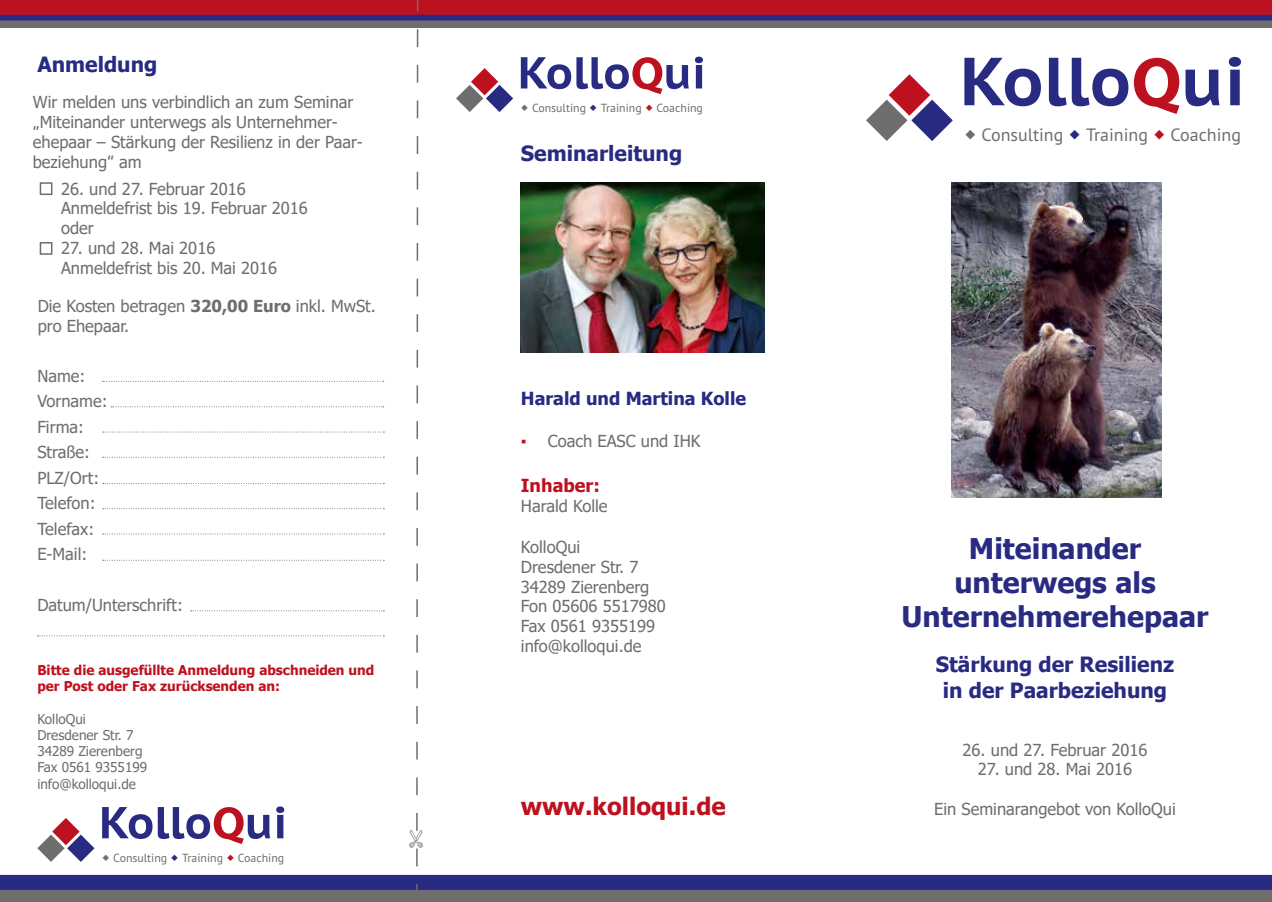
<style>
.page{position:relative;width:1272px;height:902px;background:#fff}
.page>*{position:absolute;margin:0;border:0;box-sizing:border-box;transform-origin:0 0}
.t1{font:700 28.5px/34.2px "Tahoma";color:#292b82;text-align:center}
.t2{font:700 24px "Tahoma";color:#be111f}
.t3{font:700 21px/25.2px "Tahoma";color:#292b82;text-align:center}
.t4{font:700 18px "Tahoma";color:#292b82}
.t5{font:700 18px "Tahoma";color:#be111f}
.t6{font:17.85px "PT Sans";color:#6e6e6e}
.t7{font:16.5px/19.8px "Tahoma";color:#6e6e6e}
.t8{font:700 13.5px/16.2px "Tahoma";color:#be111f}
.t9{font:13.5px/16.2px "Tahoma";color:#6e6e6e}
.t10{font:11.7px "PT Sans";color:#6e6e6e}
.s1{font-family:"Ubuntu"}
.s2{font-weight:700}
.s3{color:#be111f}
</style>
<div class="page">
<svg style="left:964px;top:58px;width:76px;height:48px"></svg>
<svg style="left:1185px;top:70px;width:34px;height:36px"></svg>
<svg style="left:1228px;top:57px;width:12px;height:48px"></svg>
<svg style="left:866px;top:74px;width:86px;height:67px"></svg>
<svg style="left:1048px;top:58px;width:131px;height:56px"></svg>
<div style="left:0;top:887px;width:1271px;height:14px;background:#6e6e6e"></div>
<div style="left:0;top:874px;width:1271px;height:15px;background:#292b82"></div>
<svg style="left:695px;top:57px;width:8px;height:31px"></svg>
<svg style="left:456px;top:68px;width:57px;height:44px"></svg>
<svg style="left:521px;top:57px;width:167px;height:37px"></svg>
<div style="left:0;top:20px;width:1271px;height:8px;background:#6e6e6e"></div>
<div style="left:0;top:5px;width:1271px;height:15px;background:#292b82"></div>
<div style="left:0;top:0;width:1271px;height:15px;background:#be111f"></div>
<svg style="left:102px;top:381px;width:282px;height:1px"></svg>
<svg style="left:111px;top:406px;width:273px;height:1px"></svg>
<svg style="left:103px;top:431px;width:281px;height:1px"></svg>
<svg style="left:103px;top:457px;width:281px;height:1px"></svg>
<svg style="left:103px;top:483px;width:281px;height:1px"></svg>
<svg style="left:103px;top:508px;width:281px;height:1px"></svg>
<svg style="left:103px;top:533px;width:281px;height:1px"></svg>
<svg style="left:103px;top:560px;width:281px;height:1px"></svg>
<img style="left:951px;top:182px;width:210px;height:315px">
<img style="left:521px;top:182px;width:243px;height:170px">
<svg style="left:102px;top:807px;width:50px;height:31px"></svg>
<svg style="left:276px;top:806px;width:8px;height:32px"></svg>
<svg style="left:37px;top:818px;width:57px;height:43px"></svg>
<svg style="left:158px;top:807px;width:112px;height:36px"></svg>
<div style="left:40px;top:182px;width:12px;height:13px;border:2px solid #6e6e6e"></div>
<div style="left:40px;top:242px;width:12px;height:13px;border:2px solid #6e6e6e"></div>
<svg style="left:191px;top:610px;width:193px;height:1px"></svg>
<svg style="left:38px;top:635px;width:346px;height:1px"></svg>
<svg style="left:409px;top:0;width:14px;height:890px"></svg>
<p class="t3" style="left:37px;top:53px;width:121px">Anmeldung</p>
<p class="t7" style="left:33px;top:93px;width:331px">Wir melden uns verbindlich an zum Seminar <span class="s1">„</span>Miteinander unterwegs als Unternehmer&shy;ehepaar – Stärkung der Resilienz in der Paar&shy;beziehung<span class="s1">“</span> am</p>
<p class="t7" style="left:61px;top:179px;width:248px">26. und 27. Februar 2016<br>Anmeldefrist bis 19. Februar 2016 oder</p>
<p class="t7" style="left:61px;top:239px;width:218px">27. und 28. Mai 2016<br>Anmeldefrist bis 20. Mai 2016</p>
<p class="t7" style="left:38px;top:297px;width:339px">Die Kosten betragen <span class="s2">320,00 Euro</span> inkl. MwSt. pro Ehepaar.</p>
<p class="t7" style="left:37px;top:364px;width:72px;line-height:25.5px">Name:<br>Vorname:<br>Firma:<br>Straße:<br>PLZ/Ort:<br>Telefon:<br>Telefax:<br>E-Mail:</p>
<p class="t7" style="left:37px;top:596px;width:147px">Datum/Unterschrift:</p>
<p class="t8" style="left:37px;top:662px;width:338px">Bitte die ausgefüllte Anmeldung abschneiden und per Post oder Fax zurücksenden an:</p>
<p class="t9" style="left:37px;top:711px;width:111px">KolloQui<br>Dresdener Str. 7<br>34289 Zierenberg<br>Fax 0561 9355199 info@kolloqui.de</p>
<p class="t10" style="left:113px;top:850px;width:55px">Consulting</p>
<p class="t10" style="left:182px;top:850px;width:42px">Training</p>
<p class="t10" style="left:238px;top:850px;width:48px">Coaching</p>
<p class="t10" style="left:532px;top:100px;width:55px">Consulting</p>
<p class="t10" style="left:601px;top:100px;width:42px">Training</p>
<p class="t10" style="left:656px;top:100px;width:48px">Coaching</p>
<p class="t3" style="left:521px;top:142px;width:163px">Seminarleitung</p>
<p class="t4" style="left:521px;top:386px;width:227px">Harald und Martina Kolle</p>
<p class="t7" style="left:521px;top:431px;width:181px"><span class="s3">▪</span> Coach EASC und IHK</p>
<p class="t5" style="left:521px;top:472px;width:80px">Inhaber:</p>
<p class="t7" style="left:521px;top:496px;width:88px">Harald Kolle</p>
<p class="t7" style="left:521px;top:538px;width:146px">KolloQui<br>Dresdener Str. 7<br>34289 Zierenberg<br>Fon 05606 5517980<br>Fax 0561 9355199 info@kolloqui.de</p>
<h2 class="t2" style="left:521px;top:789px;width:206px">www.kolloqui.de</h2>
<p class="t6" style="left:981px;top:123px;width:83px">Consulting</p>
<p class="t6" style="left:1085px;top:123px;width:64px">Training</p>
<p class="t6" style="left:1170px;top:123px;width:72px">Coaching</p>
<h1 class="t1" style="left:901px;top:532px;width:308px">Miteinander unterwegs als<br>Unternehmerehepaar</h1>
<p class="t3" style="left:935px;top:653px;width:240px">Stärkung der Resilienz in der Paarbeziehung</p>
<p class="t7" style="left:962px;top:740px;width:186px">26. und 27. Februar 2016</p>
<p class="t7" style="left:977px;top:760px;width:156px">27. und 28. Mai 2016</p>
<p class="t7" style="left:934px;top:800px;width:243px">Ein Seminarangebot von KolloQui</p>
</div>
